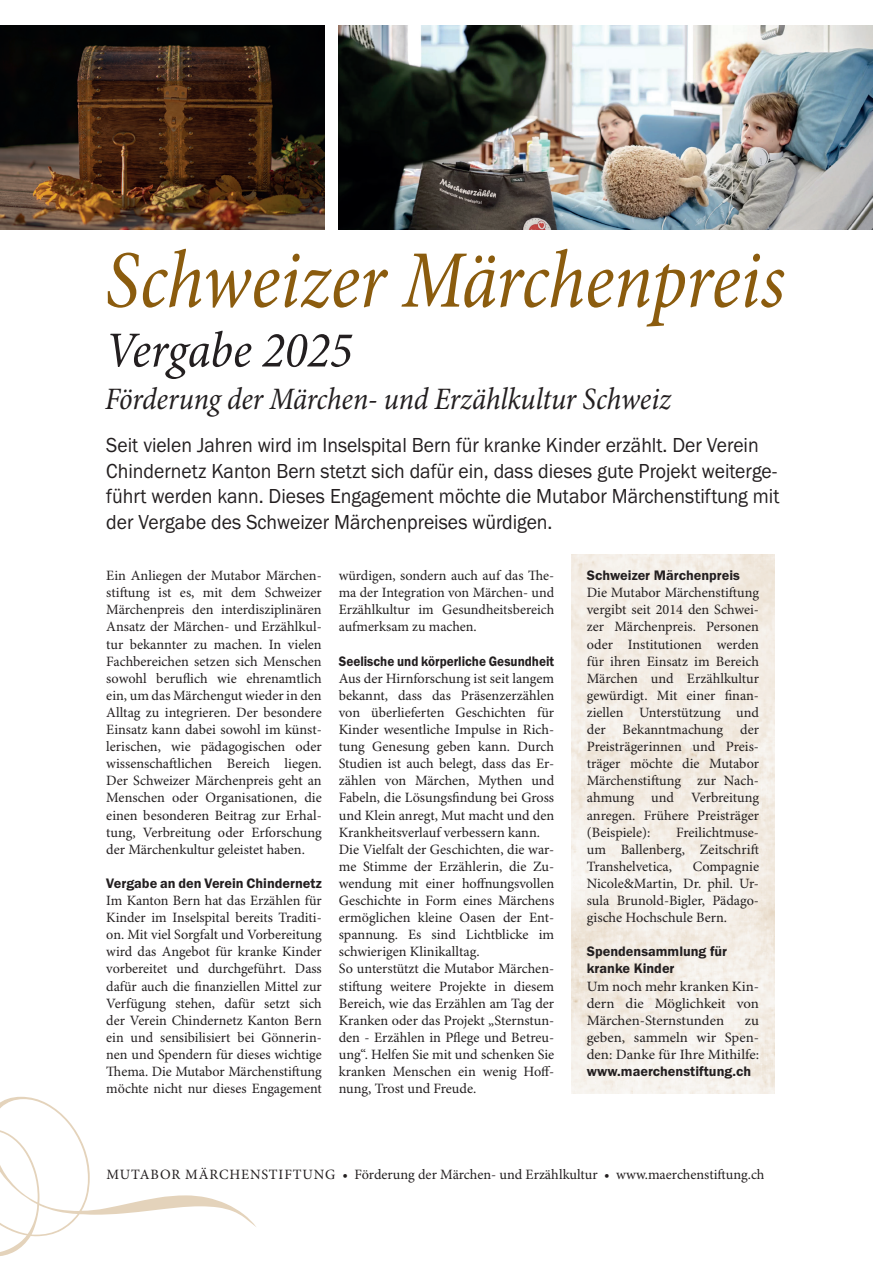
<style>
.page{position:relative;width:893px;height:1263px;background:#fff}
.page>*{position:absolute;margin:0;border:0;box-sizing:border-box;transform-origin:0 0}
.t1{font:italic condensed 82.5px "Minion Pro";letter-spacing:-.005em;color:#8b5c0e;scale:.95 1}
.t2{font:italic condensed 51px "Minion Pro";color:#231f20}
.t3{font:italic condensed 31.5px "Minion Pro";letter-spacing:-.005em;color:#231f20}
.t4{font:21px/25.7px "Franklin Gothic URW Boo";color:#231f20;scale:.94 1}
.t5{font:14.25px/17.1px "Minion Pro";color:#231f20;text-align:justify}
.t6{font:14.25px/17.1px "Minion Pro";color:#231f20;text-align:justify;scale:1.04 1}
.t7{font:14.25px/17.1px "Franklin Gothic URW Dem";color:#231f20}
.t8{font:14.25px "Franklin Gothic URW Dem";color:#231f20;scale:.92 1}
</style>
<div class="page">
<svg style="left:0;top:1097px;width:256px;height:159px"></svg>
<img style="left:571px;top:555px;width:203px;height:538px">
<img style="left:339px;top:26px;width:533px;height:204px">
<img style="left:0;top:26px;width:324px;height:204px">
<h1 class="t1" style="left:105px;top:225px;width:717px">Schweizer Märchenpreis</h1>
<h2 class="t2" style="left:105px;top:316px;width:249px">Vergabe 2025</h2>
<h3 class="t3" style="left:105px;top:378px;width:568px">Förderung der Märchen- und Erzählkultur Schweiz</h3>
<p class="t4" style="left:106px;top:432px;width:718px">Seit vielen Jahren wird im Inselspital Bern für kranke Kinder erzählt. Der Verein Chindernetz Kanton Bern stetzt sich dafür ein, dass dieses gute Projekt weiterge&shy;führt werden kann. Dieses Engagement möchte die Mutabor Märchenstiftung mit der Vergabe des Schweizer Märchenpreises würdigen.</p>
<p class="t5" style="left:339px;top:567px;width:217px">würdigen, sondern auch auf das The&shy;ma der Integration von Märchen- und Erzählkultur im Gesundheitsbereich aufmerksam zu machen.</p>
<p class="t8" style="left:339px;top:652px;width:236px">Seelische und körperliche Gesundheit</p>
<p class="t5" style="left:339px;top:670px;width:217px;text-align:left">Aus der Hirnforschung ist seit langem bekannt, dass das Präsenzerzählen von überlieferten Geschichten für Kinder wesentliche Impulse in Rich&shy;tung Genesung geben kann. Durch Studien ist auch belegt, dass das Er&shy;zählen von Märchen, Mythen und Fabeln, die Lösungsfindung bei Gross und Klein anregt, Mut macht und den Krankheitsverlauf verbessern kann.<br>Die Vielfalt der Geschichten, die war&shy;me Stimme der Erzählerin, die Zu&shy;wendung mit einer hoffnungsvollen Geschichte in Form eines Märchens ermöglichen kleine Oasen der Ent&shy;spannung. Es sind Lichtblicke im schwierigen Klinikalltag.<br>So unterstützt die Mutabor Märchen&shy;stiftung weitere Projekte in diesem Bereich, wie das Erzählen am Tag der Kranken oder das Projekt „Sternstun&shy;den - Erzählen in Pflege und Betreu&shy;ung“. Helfen Sie mit und schenken Sie kranken Menschen ein wenig Hoff&shy;nung, Trost und Freude.</p>
<p class="t5" style="left:106px;top:567px;width:217px">Ein Anliegen der Mutabor Märchen&shy;stiftung ist es, mit dem Schweizer Märchenpreis den interdisziplinären Ansatz der Märchen- und Erzählkul&shy;tur bekannter zu machen. In vielen Fachbereichen setzen sich Menschen sowohl beruflich wie ehrenamtlich ein, um das Märchengut wieder in den Alltag zu integrieren. Der besondere Einsatz kann dabei sowohl im künst&shy;lerischen, wie pädagogischen oder wissenschaftlichen Bereich liegen.<br>Der Schweizer Märchenpreis geht an Menschen oder Organisationen, die einen besonderen Beitrag zur Erhal&shy;tung, Verbreitung oder Erforschung der Märchenkultur geleistet haben.</p>
<p class="t7" style="left:106px;top:874px;width:217px">Vergabe an den Verein Chindernetz</p>
<p class="t5" style="left:106px;top:892px;width:217px">Im Kanton Bern hat das Erzählen für Kinder im Inselspital bereits Traditi&shy;on. Mit viel Sorgfalt und Vorbereitung wird das Angebot für kranke Kinder vorbereitet und durchgeführt. Dass dafür auch die finanziellen Mittel zur Verfügung stehen, dafür setzt sich der Verein Chindernetz Kanton Bern ein und sensibilisiert bei Gönnerin&shy;nen und Spendern für dieses wichtige Thema. Die Mutabor Märchenstiftung möchte nicht nur dieses Engagement</p>
<p class="t7" style="left:587px;top:566px;width:155px">Schweizer Märchenpreis</p>
<p class="t5" style="left:587px;top:585px;width:174px">Die Mutabor Märchenstiftung vergibt seit 2014 den Schwei&shy;zer Märchenpreis. Personen oder Institutionen werden für ihren Einsatz im Bereich Märchen und Erzählkultur gewürdigt. Mit einer finan&shy;ziellen Unterstützung und der Bekanntmachung der Preisträgerinnen und Preis&shy;träger möchte die Mutabor Märchenstiftung zur Nach&shy;ahmung und Verbreitung anregen. Frühere Preisträger (Beispiele):</p>
<p class="t5" style="left:587px;top:824px;width:174px;text-indent:89px">Freilichtmuse&shy;um Ballenberg, Zeitschrift Transhelvetica,</p>
<p class="t5" style="left:587px;top:858px;width:174px;text-indent:106px">Compagnie Nicole&amp;Martin, Dr. phil. Ur&shy;sula Brunold-Bigler, Pädago&shy;gische Hochschule Bern.</p>
<p class="t7" style="left:587px;top:943px;width:142px">Spendensammlung für kranke Kinder</p>
<p class="t6" style="left:587px;top:978px;width:167px">Um noch mehr kranken Kin&shy;dern die Möglichkeit von Märchen-Sternstunden</p>
<p class="t6" style="left:587px;top:1012px;width:167px;text-indent:158px">zu geben, sammeln wir Spen&shy;den: Danke für Ihre Mithilfe:</p>
<p class="t7" style="left:587px;top:1062px;width:166px">www.maerchenstiftung.ch</p>
<p class="t5" style="left:106px;top:1166px;width:660px">MUTABOR MÄRCHENSTIFTUNG • Förderung der Märchen- und Erzählkultur • www.maerchenstiftung.ch</p>
</div>
